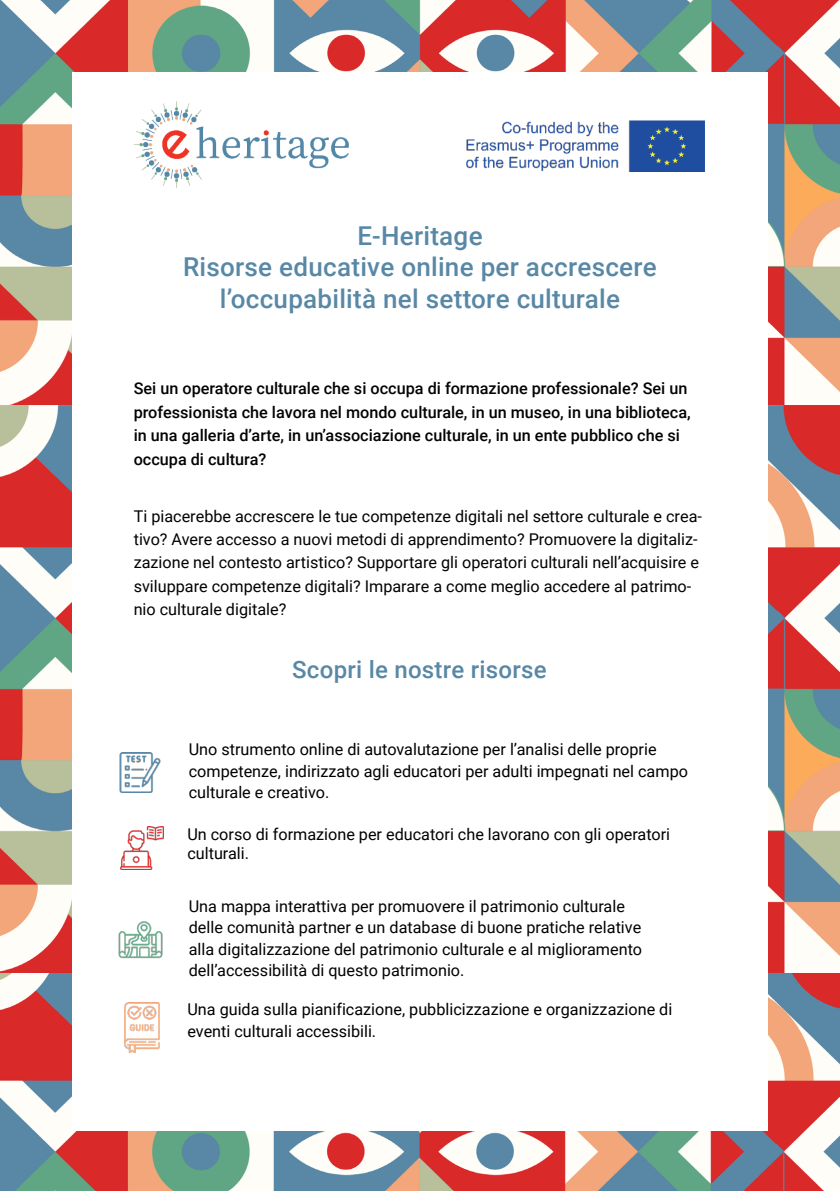
<style>
.page{position:relative;width:840px;height:1191px;background:#fff}
.page>*{position:absolute;margin:0;border:0;box-sizing:border-box;transform-origin:0 0}
.t1{font:500 26px/31.2px "Roboto";letter-spacing:.01em;color:#5888a6;text-align:center}
.t2{font:500 24px "Roboto";letter-spacing:.01em;color:#5888a6}
.t3{font:16.2px/23.4px "Roboto";color:#010202}
.t4{font:16.2px/21.6px "Roboto";color:#000}
.t5{font:500 16.2px/23.4px "Roboto";color:#020304}
</style>
<div class="page">
<img style="left:0;top:972px;width:839px;height:219px">
<img style="left:0;top:0;width:839px;height:406px">
<img style="left:0;top:406px;width:839px;height:566px">
<div style="left:72px;top:72px;width:695px;height:1058px;background:#fff"></div>
<img style="left:120px;top:752px;width:41px;height:41px">
<img style="left:133px;top:102px;width:215px;height:85px">
<img style="left:466px;top:120px;width:238px;height:51px">
<img style="left:121px;top:826px;width:43px;height:43px">
<img style="left:124px;top:1002px;width:36px;height:50px">
<img style="left:119px;top:921px;width:44px;height:38px">
<h1 class="t1" style="left:183px;top:219px;width:475px">E-Heritage<br>Risorse educative online per accrescere l’occupabilità nel settore culturale</h1>
<p class="t5" style="left:134px;top:376px;width:558px">Sei un operatore culturale che si occupa di formazione professionale? Sei un professionista che lavora nel mondo culturale, in un museo, in una biblioteca, in una galleria d’arte, in un’associazione culturale, in un ente pubblico che si occupa di cultura?</p>
<p class="t3" style="left:134px;top:503px;width:569px">Ti piacerebbe accrescere le tue competenze digitali nel settore culturale e crea&shy;tivo? Avere accesso a nuovi metodi di apprendimento? Promuovere la digitaliz&shy;zazione nel contesto artistico? Supportare gli operatori culturali nell’acquisire e sviluppare competenze digitali? Imparare a come meglio accedere al patrimo&shy;nio culturale digitale?</p>
<h2 class="t2" style="left:292px;top:653px;width:256px">Scopri le nostre risorse</h2>
<p class="t4" style="left:189px;top:737px;width:500px">Uno strumento online di autovalutazione per l’analisi delle proprie competenze, indirizzato agli educatori per adulti impegnati nel campo culturale e creativo.</p>
<p class="t3" style="left:187px;top:823px;width:484px;line-height:19.4px">Un corso di formazione per educatori che lavorano con gli operatori culturali.</p>
<p class="t3" style="left:189px;top:894px;width:454px;line-height:21.6px">Una mappa interattiva per promuovere il patrimonio culturale delle comunità partner e un database di buone pratiche relative alla digitalizzazione del patrimonio culturale e al miglioramento dell’accessibilità di questo patrimonio.</p>
<p class="t4" style="left:187px;top:998px;width:486px">Una guida sulla pianificazione, pubblicizzazione e organizzazione di eventi culturali accessibili.</p>
</div>
